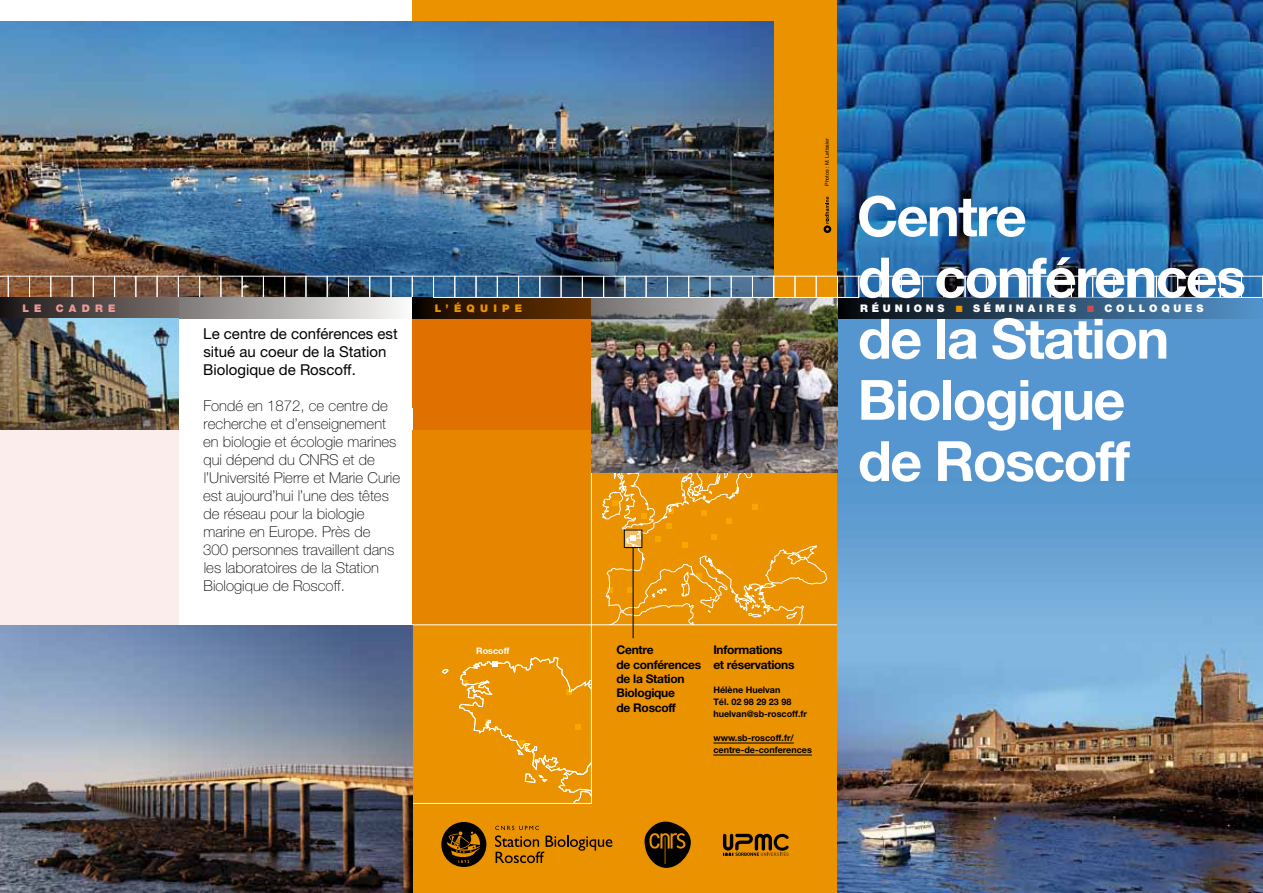
<style>
.page{position:relative;width:1263px;height:893px;background:#fff}
.page>*{position:absolute;margin:0;border:0;box-sizing:border-box;transform-origin:0 0}
.t1{font:700 55.5px/61.2px "Helvetica Neue";letter-spacing:-.03em;color:#fff}
.t2{font:100 15px/18px "Helvetica Neue";color:#000}
.t3{font:15px/18px "Helvetica Neue";color:#000}
.t4{font:700 12px/14.4px "Helvetica Neue";letter-spacing:-.025em;color:#000}
.t5{font:900 10.5px "Helvetica Neue";letter-spacing:.36em;color:#fff}
.t6{font:900 10.5px "Helvetica Neue";letter-spacing:.5em;color:#ea9200}
.t7{font:900 10.5px "Helvetica Neue";letter-spacing:.5em;color:#e99a98}
.t8{font:700 9px/12px "Helvetica Neue";color:#000}
.t9{font:700 9px "Helvetica Neue";color:#fff}
.t10{font:5.25px "Helvetica Neue";color:#000}
.s1{color:#ea9200}
.s2{color:#c94f4d}
</style>
<div class="page">
<div style="left:412px;top:0;width:426px;height:893px;background:#ea9200"></div>
<svg style="left:412px;top:319px;width:179px;height:149px;fill:#e07100"></svg>
<svg style="left:412px;top:468px;width:426px;height:336px"></svg>
<img style="left:838px;top:319px;width:425px;height:574px">
<div style="left:0;top:298px;width:179px;height:497px;background:#fbedeb"></div>
<img style="left:0;top:625px;width:412px;height:268px">
<img style="left:0;top:21px;width:774px;height:275px">
<img style="left:838px;top:0;width:425px;height:296px">
<div style="left:1241px;top:276px;width:22px;height:22px;border:1px solid #fff"></div>
<div style="left:1220px;top:276px;width:22px;height:22px;border:1px solid #fff"></div>
<div style="left:1199px;top:276px;width:21px;height:22px;border:1px solid #fff"></div>
<div style="left:1177px;top:276px;width:22px;height:22px;border:1px solid #fff"></div>
<div style="left:1156px;top:276px;width:22px;height:22px;border:1px solid #fff"></div>
<div style="left:1135px;top:276px;width:22px;height:22px;border:1px solid #fff"></div>
<div style="left:1092px;top:276px;width:22px;height:22px;border:1px solid #fff"></div>
<div style="left:1071px;top:276px;width:22px;height:22px;border:1px solid #fff"></div>
<div style="left:1007px;top:276px;width:22px;height:22px;border:1px solid #fff"></div>
<div style="left:986px;top:276px;width:22px;height:22px;border:1px solid #fff"></div>
<div style="left:922px;top:276px;width:22px;height:22px;border:1px solid #fff"></div>
<div style="left:901px;top:276px;width:22px;height:22px;border:1px solid #fff"></div>
<div style="left:412px;top:276px;width:22px;height:22px;border:1px solid #fff"></div>
<div style="left:391px;top:276px;width:21px;height:22px;border:1px solid #fff"></div>
<div style="left:369px;top:276px;width:22px;height:22px;border:1px solid #fff"></div>
<div style="left:348px;top:276px;width:22px;height:22px;border:1px solid #fff"></div>
<div style="left:327px;top:276px;width:22px;height:22px;border:1px solid #fff"></div>
<div style="left:284px;top:276px;width:22px;height:22px;border:1px solid #fff"></div>
<div style="left:263px;top:276px;width:22px;height:22px;border:1px solid #fff"></div>
<div style="left:242px;top:276px;width:22px;height:22px;border:1px solid #fff"></div>
<div style="left:199px;top:276px;width:22px;height:22px;border:1px solid #fff"></div>
<div style="left:178px;top:276px;width:22px;height:22px;border:1px solid #fff"></div>
<div style="left:157px;top:276px;width:22px;height:22px;border:1px solid #fff"></div>
<div style="left:114px;top:276px;width:22px;height:22px;border:1px solid #fff"></div>
<div style="left:93px;top:276px;width:22px;height:22px;border:1px solid #fff"></div>
<div style="left:72px;top:276px;width:22px;height:22px;border:1px solid #fff"></div>
<div style="left:29px;top:276px;width:22px;height:22px;border:1px solid #fff"></div>
<div style="left:8px;top:276px;width:22px;height:22px;border:1px solid #fff"></div>
<svg style="left:0;top:276px;width:9px;height:22px"></svg>
<svg style="left:644px;top:822px;width:47px;height:46px"></svg>
<svg style="left:723px;top:833px;width:66px;height:23px"></svg>
<svg style="left:495px;top:826px;width:117px;height:37px"></svg>
<svg style="left:441px;top:822px;width:45px;height:45px"></svg>
<div style="left:0;top:298px;width:412px;height:21px;background:linear-gradient(to right,#1b1211,#fafaf9)"></div>
<div style="left:838px;top:298px;width:425px;height:21px;background:linear-gradient(to right,#06090c,#5493cb)"></div>
<img style="left:0;top:319px;width:179px;height:110px">
<img style="left:591px;top:319px;width:247px;height:153px">
<svg style="left:412px;top:298px;width:426px;height:21px;background:#605241"></svg>
<div style="left:837px;top:276px;width:22px;height:22px;border:1px solid #fff"></div>
<div style="left:816px;top:276px;width:22px;height:22px;border:1px solid #fff"></div>
<div style="left:773px;top:276px;width:22px;height:22px;border:1px solid #fff"></div>
<div style="left:752px;top:276px;width:22px;height:22px;border:1px solid #fff"></div>
<div style="left:731px;top:276px;width:22px;height:22px;border:1px solid #fff"></div>
<div style="left:710px;top:276px;width:21px;height:22px;border:1px solid #fff"></div>
<div style="left:688px;top:276px;width:22px;height:22px;border:1px solid #fff"></div>
<div style="left:667px;top:276px;width:22px;height:22px;border:1px solid #fff"></div>
<div style="left:646px;top:276px;width:22px;height:22px;border:1px solid #fff"></div>
<div style="left:625px;top:276px;width:21px;height:22px;border:1px solid #fff"></div>
<div style="left:603px;top:276px;width:22px;height:22px;border:1px solid #fff"></div>
<div style="left:582px;top:276px;width:22px;height:22px;border:1px solid #fff"></div>
<div style="left:561px;top:276px;width:22px;height:22px;border:1px solid #fff"></div>
<div style="left:518px;top:276px;width:22px;height:22px;border:1px solid #fff"></div>
<div style="left:497px;top:276px;width:22px;height:22px;border:1px solid #fff"></div>
<div style="left:476px;top:276px;width:21px;height:22px;border:1px solid #fff"></div>
<div style="left:433px;top:276px;width:22px;height:22px;border:1px solid #fff"></div>
<div style="left:624px;top:530px;width:18px;height:18px;border:1px solid #000"></div>
<hr style="left:633px;top:547px;width:1px;height:91px;background:#000">
<hr style="left:713px;top:743px;width:81px;height:1px;background:#000">
<hr style="left:713px;top:755px;width:99px;height:1px;background:#000">
<svg style="left:824px;top:197px;width:7px;height:36px"></svg>
<p class="t10" style="left:824px;top:186px;width:49px;rotate:-90deg">Photos : M. Letissier</p>
<h1 class="t1" style="left:857px;top:185px;width:390px">Centre<br>de conférences de la Station<br>Biologique<br>de Roscoff</h1>
<p class="t7" style="left:22px;top:302px;width:21px">L E</p>
<p class="t7" style="left:56px;top:302px;width:61px">CADRE</p>
<p class="t5" style="left:860px;top:302px;width:345px">RÉUNIONS <span class="s1">■</span> SÉMINAIRES <span class="s2">■</span> COLLOQUES</p>
<p class="t3" style="left:203px;top:325px;width:196px">Le centre de conférences est situé au coeur de la Station<br>Biologique de Roscoff.</p>
<p class="t2" style="left:203px;top:397px;width:199px">Fondé en 1872, ce centre de recherche et d’enseignement en biologie et écologie marines qui dépend du CNRS et de l’Université Pierre et Marie Curie est aujourd’hui l’une des têtes de réseau pour la biologie marine en Europe. Près de<br>300 personnes travaillent dans les laboratoires de la Station<br>Biologique de Roscoff.</p>
<p class="t6" style="left:435px;top:302px;width:89px">L’ÉQUIPE</p>
<p class="t9" style="left:476px;top:645px;width:35px">Roscoff</p>
<p class="t4" style="left:617px;top:642px;width:86px">Centre<br>de conférences de la Station<br>Biologique<br>de Roscoff</p>
<p class="t4" style="left:713px;top:642px;width:83px">Informations et réservations</p>
<p class="t8" style="left:713px;top:683px;width:95px">Hélène Huelvan<br>Tél. 02 98 29 23 98 huelvan@sb-roscoff.fr</p>
<p class="t8" style="left:713px;top:731px;width:100px">www.sb-roscoff.fr/ centre-de-conferences</p>
</div>
